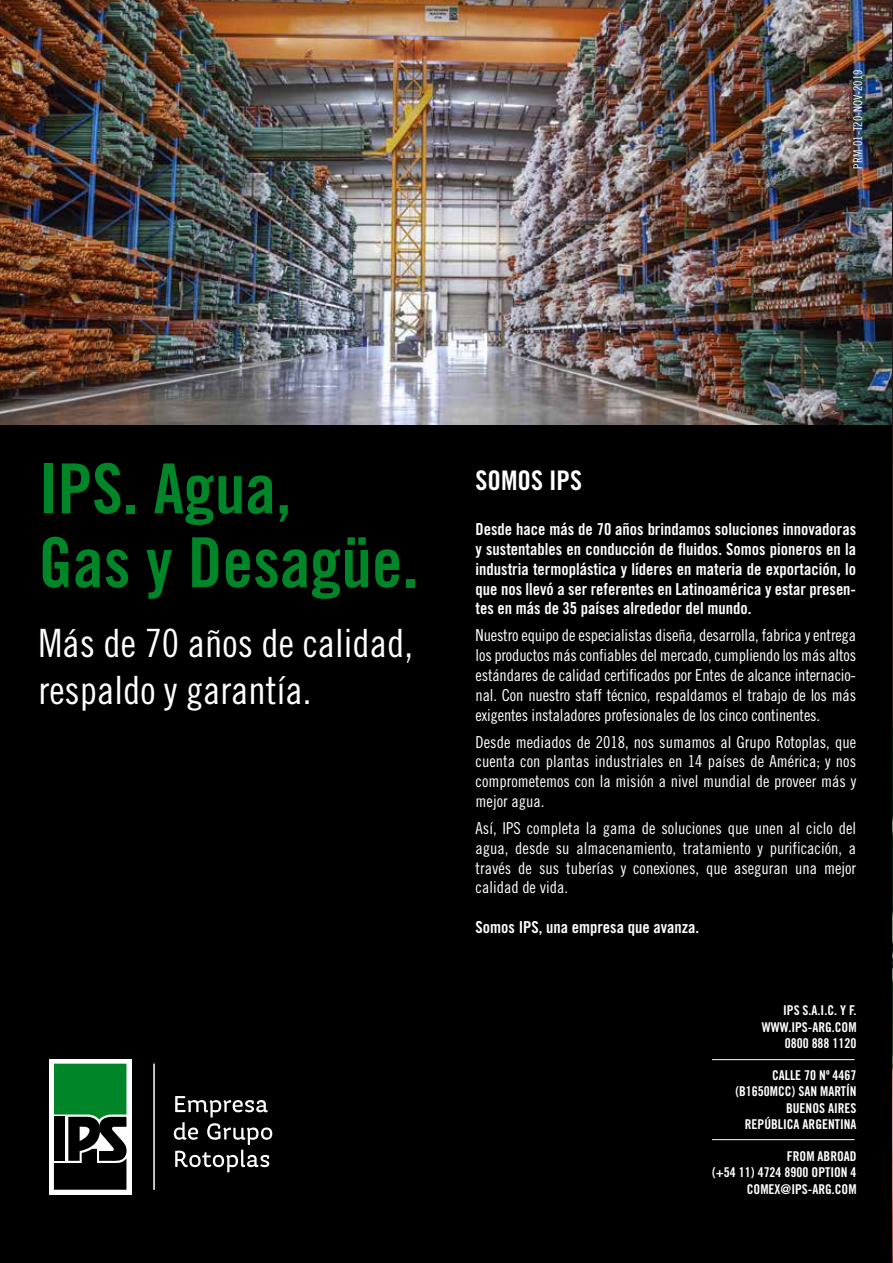
<style>
.page{position:relative;width:893px;height:1263px;background:#000}
.page>*{position:absolute;margin:0;border:0;box-sizing:border-box;transform-origin:0 0}
.t1{font:69px/73.8px "Trade Gothic Bold Cond Twenty";color:#008529}
.t2{font:39px/46.8px "Trade Gothic Cond Eighteen";color:#fff}
.t3{font:27px "Trade Gothic Bold Cond Twenty";color:#fff}
.t4{font:16.5px/19.8px "Trade Gothic Cond Eighteen";color:#fff;text-align:justify}
.t5{font:16.5px/19.8px "Trade Gothic Bold Cond Twenty";color:#fff;text-align:justify}
.t6{font:13.5px/16.2px "Trade Gothic Bold Cond Twenty";color:#fff;text-align:right}
.t7{font:12px "Trade Gothic Cond Eighteen";color:#fff}
</style>
<div class="page">
<img style="left:0;top:0;width:892px;height:424px">
<svg style="left:174px;top:1096px;width:98px;height:76px"></svg>
<div style="left:49px;top:1059px;width:82px;height:135px;background:#fff"></div>
<svg style="left:54px;top:1064px;width:73px;height:126px;background:#1d532e"></svg>
<hr style="left:153px;top:1063px;width:2px;height:127px;background:#fff">
<hr style="left:712px;top:1059px;width:143px;height:1px;background:#fff">
<hr style="left:712px;top:1139px;width:143px;height:1px;background:#fff">
<img style="left:892px;top:0;width:1px;height:1263px">
<p class="t7" style="left:851px;top:169px;width:100px;rotate:-90deg">PRM-01-T20-NOV-2019</p>
<h1 class="t1" style="left:39px;top:451px;width:381px">IPS. Agua,<br>Gas y Desagüe.</h1>
<h2 class="t2" style="left:39px;top:619px;width:376px">Más de 70 años de calidad, respaldo y garantía.</h2>
<h3 class="t3" style="left:476px;top:464px;width:108px">SOMOS IPS</h3>
<p class="t5" style="left:476px;top:519px;width:382px">Desde hace más de 70 años brindamos soluciones innovadoras y sustentables en conducción de fluidos. Somos pioneros en la industria termoplástica y líderes en materia de exportación, lo que nos llevó a ser referentes en Latinoamérica y estar presen&shy;tes en más de 35 países alrededor del mundo.</p>
<p class="t4" style="left:476px;top:625px;width:382px">Nuestro equipo de especialistas diseña, desarrolla, fabrica y entrega los productos más confiables del mercado, cumpliendo los más altos estándares de calidad certificados por Entes de alcance internacio&shy;nal. Con nuestro staff técnico, respaldamos el trabajo de los más exigentes instaladores profesionales de los cinco continentes.</p>
<p class="t4" style="left:476px;top:732px;width:382px">Desde mediados de 2018, nos sumamos al Grupo Rotoplas, que cuenta con plantas industriales en 14 países de América; y nos comprometemos con la misión a nivel mundial de proveer más y mejor agua.</p>
<p class="t4" style="left:476px;top:818px;width:382px">Así, IPS completa la gama de soluciones que unen al ciclo del agua, desde su almacenamiento, tratamiento y purificación, a través de sus tuberías y conexiones, que aseguran una mejor calidad de vida.</p>
<p class="t5" style="left:476px;top:917px;width:225px">Somos IPS, una empresa que avanza.</p>
<p class="t6" style="left:762px;top:1002px;width:96px">IPS S.A.I.C. Y F.<br>WWW.IPS-ARG.COM<br>0800 888 1120</p>
<p class="t6" style="left:735px;top:1067px;width:123px">CALLE 70 Nº 4467 (B1650MCC) SAN MARTÍN<br>BUENOS AIRES<br>REPÚBLICA ARGENTINA</p>
<p class="t6" style="left:712px;top:1148px;width:146px">FROM ABROAD<br>(+54 11) 4724 8900 OPTION 4<br>COMEX@IPS-ARG.COM</p>
</div>
